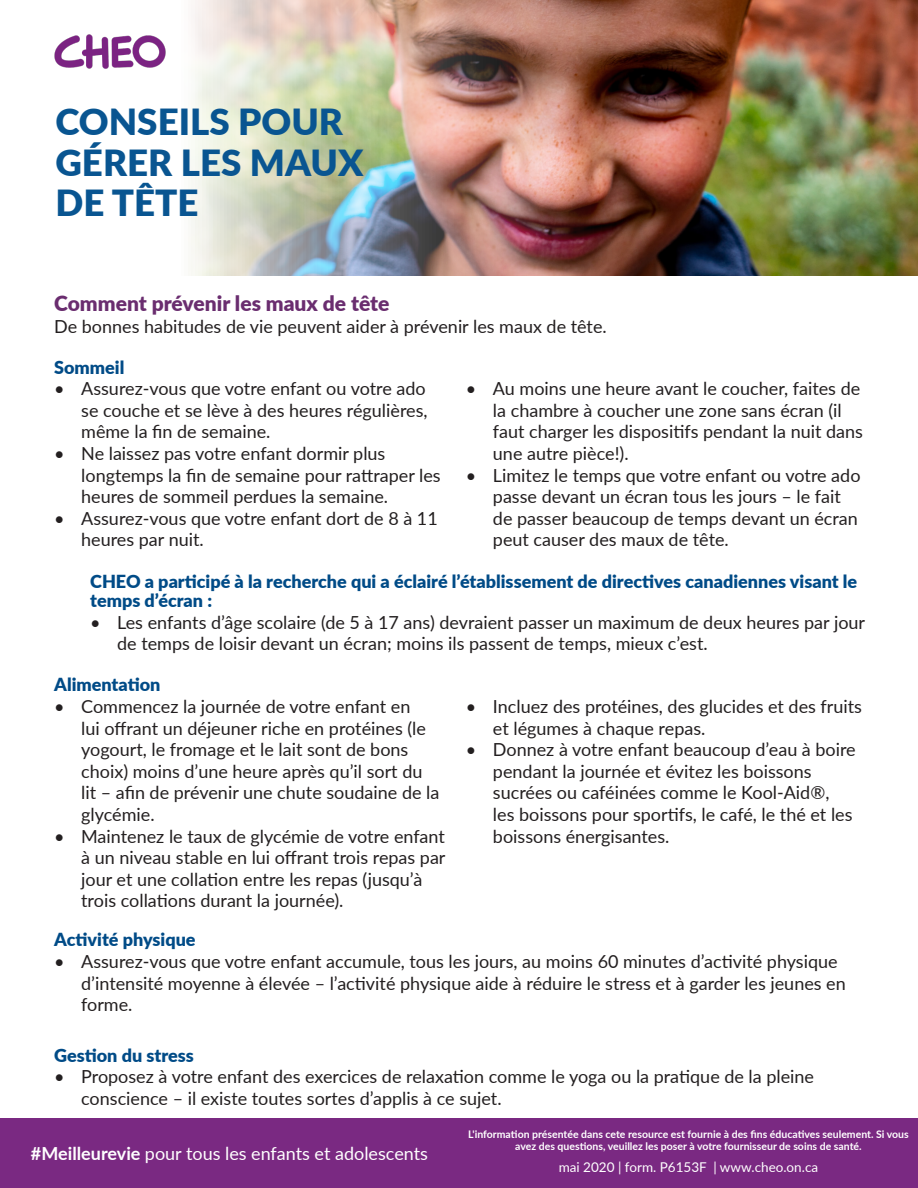
<style>
.page{position:relative;width:918px;height:1188px;background:#fff}
.page>*{position:absolute;margin:0;border:0;box-sizing:border-box;transform-origin:0 0}
.t1{font:900 36px/40.5px "Lato";color:#095591}
.H2_-_Purple{font:900 21px "Lato";color:#6a2d6f}
.t2{font:18px/21.6px "Lato";color:#231f20}
.H3_-_Dark_blue{font:900 18px "Lato";color:#004b87}
.t3{font:18px "Lato";color:#fff}
.H3_-_Dark_blue_non_i{font:900 18px "Lato";color:#004b87}
.Split_2_column{font:900 18px "Lato";color:#004b87}
.t4{font:13.5px "Lato";color:#fff}
.t5{font:700 10.5px/12px "Lato";color:#fff;text-align:center}
.s1{font-weight:700}
</style>
<div class="page">
<div style="left:0;top:1119px;width:918px;height:69px;background:#7a2982"></div>
<img style="left:191px;top:0;width:727px;height:276px">
<img style="left:54px;top:34px;width:112px;height:35px">
<h1 class="t1" style="left:55px;top:100px;width:309px">CONSEILS POUR<br>GÉRER LES MAUX<br>DE TÊTE</h1>
<h2 class="H2_-_Purple" style="left:54px;top:287px;width:337px">Comment prévenir les maux de tête</h2>
<p class="t2" style="left:54px;top:314px;width:554px">De bonnes habitudes de vie peuvent aider à prévenir les maux de tête.</p>
<h3 class="H3_-_Dark_blue_non_i" style="left:54px;top:353px;width:72px">Sommeil</h3>
<p class="t2" style="left:81px;top:377px;width:348px;text-align:justify;text-indent:-27px">• Assurez-vous que votre enfant ou votre ado se couche et se lève à des heures régulières, même la fin de semaine.</p>
<p class="t2" style="left:81px;top:442px;width:361px;text-indent:-27px">• Ne laissez pas votre enfant dormir plus longtemps la fin de semaine pour rattraper les heures de sommeil perdues la semaine.</p>
<p class="t2" style="left:81px;top:507px;width:358px;text-indent:-27px">• Assurez-vous que votre enfant dort de 8 à 11 heures par nuit.</p>
<p class="t2" style="left:493px;top:377px;width:372px;text-indent:-27px">• Au moins une heure avant le coucher, faites de la chambre à coucher une zone sans écran (il faut charger les dispositifs pendant la nuit dans une autre pièce!).</p>
<p class="t2" style="left:493px;top:464px;width:369px;text-indent:-27px">• Limitez le temps que votre enfant ou votre ado passe devant un écran tous les jours – le fait de passer beaucoup de temps devant un écran peut causer des maux de tête.</p>
<h3 class="H3_-_Dark_blue" style="left:90px;top:567px;width:769px">CHEO a participé à la recherche qui a éclairé l’établissement de directives canadiennes visant le</h3>
<h3 class="H3_-_Dark_blue" style="left:90px;top:587px;width:123px">temps d’écran :</h3>
<p class="t2" style="left:117px;top:611px;width:749px;text-indent:-27px">• Les enfants d’âge scolaire (de 5 à 17 ans) devraient passer un maximum de deux heures par jour de temps de loisir devant un écran; moins ils passent de temps, mieux c’est.</p>
<h3 class="H3_-_Dark_blue_non_i" style="left:54px;top:671px;width:108px">Alimentation</h3>
<p class="t2" style="left:81px;top:695px;width:360px;text-indent:-27px">• Commencez la journée de votre enfant en<br>lui offrant un déjeuner riche en protéines (le yogourt, le fromage et le lait sont de bons choix) moins d’une heure après qu’il sort du lit – afin de prévenir une chute soudaine de la glycémie.</p>
<p class="t2" style="left:81px;top:824px;width:366px;text-indent:-27px">• Maintenez le taux de glycémie de votre enfant à un niveau stable en lui offrant trois repas par jour et une collation entre les repas (jusqu’à trois collations durant la journée).</p>
<p class="t2" style="left:493px;top:695px;width:371px;text-indent:-27px">• Incluez des protéines, des glucides et des fruits et légumes à chaque repas.</p>
<p class="t2" style="left:493px;top:738px;width:364px;text-indent:-27px">• Donnez à votre enfant beaucoup d’eau à boire pendant la journée et évitez les boissons sucrées ou caféinées comme le Kool-Aid®,<br>les boissons pour sportifs, le café, le thé et les boissons énergisantes.</p>
<h3 class="H3_-_Dark_blue" style="left:54px;top:926px;width:143px">Activité physique</h3>
<p class="t2" style="left:81px;top:950px;width:766px;text-indent:-27px">• Assurez-vous que votre enfant accumule, tous les jours, au moins 60 minutes d’activité physique d’intensité moyenne à élevée – l’activité physique aide à réduire le stress et à garder les jeunes en forme.</p>
<p class="Split_2_column" style="left:54px;top:1042px;width:141px">Gestion du stress</p>
<p class="t2" style="left:81px;top:1065px;width:734px;text-indent:-27px">• Proposez à votre enfant des exercices de relaxation comme le yoga ou la pratique de la pleine conscience – il existe toutes sortes d’applis à ce sujet.</p>
<p class="t3" style="left:31px;top:1140px;width:399px"><span class="s1">#Meilleurevie</span> pour tous les enfants et adolescents</p>
<p class="t5" style="left:468px;top:1128px;width:442px">L'information présentée dans cete resource est fournie à des fins éducatives seulement. Si vous avez des questions, veuillez les poser à votre fournisseur de soins de santé.</p>
<p class="t4" style="left:559px;top:1158px;width:261px">mai 2020 | form. P6153F | www.cheo.on.ca</p>
</div>
